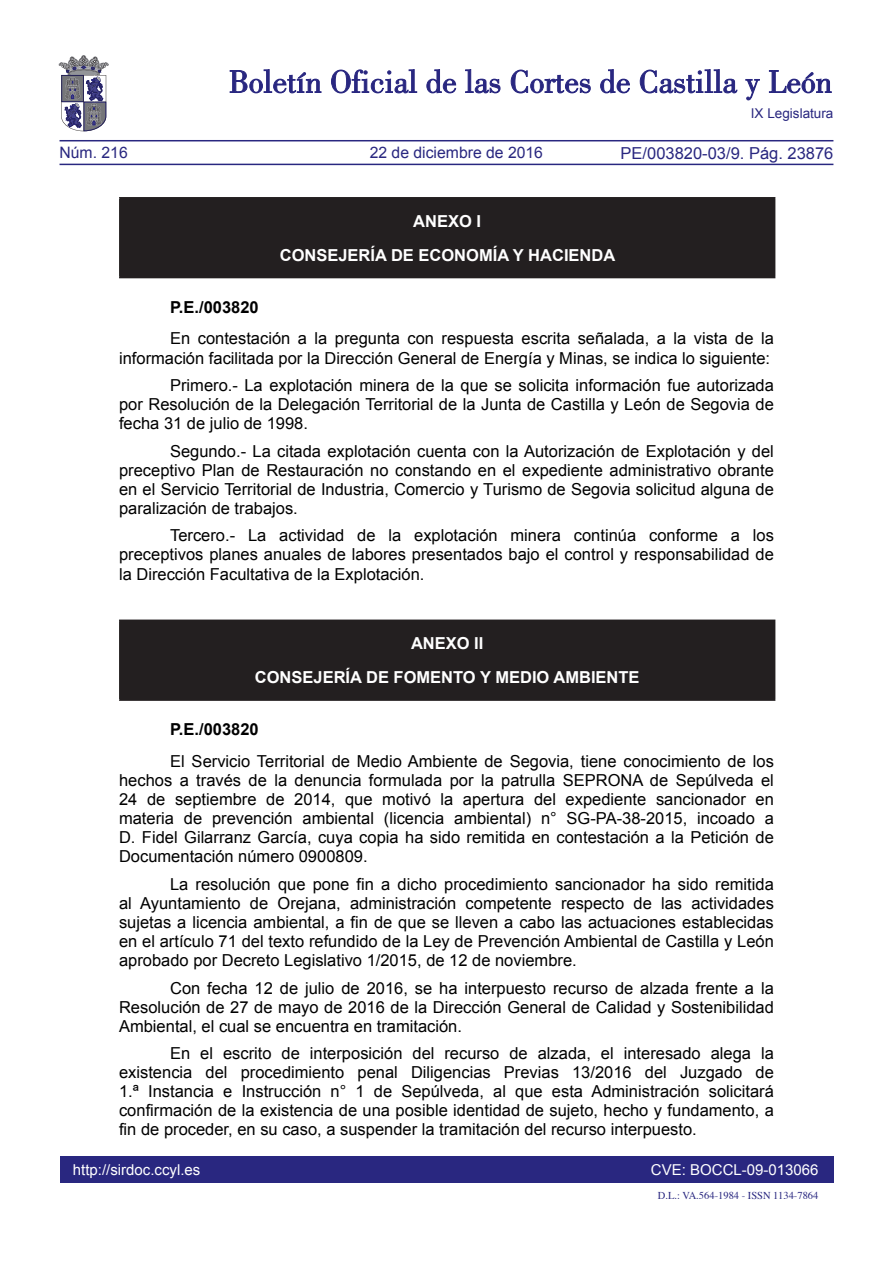
<style>
.page{position:relative;width:893px;height:1263px;background:#fff}
.page>*{position:absolute;margin:0;border:0;box-sizing:border-box;transform-origin:0 0}
.TEXTO_NORMAL{font:16.5px/19px "Arial";color:#000;text-align:justify}
.texto_blanco{font:700 16.5px "Arial";color:#fff}
.t1{font:16.5px "Arial";color:#292780}
.TEXTO_respuesta_escr{font:700 16.5px "Arial";color:#000}
.t2{font:15.75px "Arial";color:#292780}
.t3{font:15px "Arial";color:#fff}
.t4{font:13.5px "Arial";color:#292780}
.t5{font:10.5px "Times";color:#292780}
</style>
<div class="page">
<div style="left:60px;top:1157px;width:773px;height:26px;background:#292780"></div>
<hr style="left:60px;top:164px;width:773px;height:1px;background:#292780">
<hr style="left:60px;top:140px;width:773px;height:1px;background:#292780">
<svg style="left:230px;top:69px;width:91px;height:24px"></svg>
<svg style="left:331px;top:69px;width:86px;height:24px"></svg>
<svg style="left:426px;top:69px;width:30px;height:24px"></svg>
<svg style="left:465px;top:69px;width:35px;height:24px"></svg>
<svg style="left:511px;top:70px;width:80px;height:23px"></svg>
<svg style="left:600px;top:69px;width:30px;height:24px"></svg>
<svg style="left:640px;top:69px;width:97px;height:24px"></svg>
<svg style="left:745px;top:79px;width:15px;height:21px"></svg>
<svg style="left:769px;top:70px;width:62px;height:23px"></svg>
<svg style="left:59px;top:55px;width:49px;height:76px"></svg>
<div style="left:120px;top:198px;width:655px;height:80px;background:#231f20"></div>
<hr style="left:119px;top:197px;width:656px;height:2px;background:#231f20">
<hr style="left:119px;top:199px;width:2px;height:78px;background:#231f20">
<hr style="left:119px;top:277px;width:656px;height:1px;background:#231f20">
<div style="left:120px;top:620px;width:655px;height:80px;background:#231f20"></div>
<hr style="left:119px;top:619px;width:656px;height:2px;background:#231f20">
<hr style="left:119px;top:621px;width:2px;height:78px;background:#231f20">
<hr style="left:119px;top:699px;width:656px;height:2px;background:#231f20">
<p class="t2" style="left:60px;top:142px;width:70px">Núm. 216</p>
<p class="t2" style="left:370px;top:142px;width:175px">22 de diciembre de 2016</p>
<p class="t4" style="left:751px;top:105px;width:84px">IX Legislatura</p>
<p class="t1" style="left:621px;top:142px;width:214px">PE/003820-03/9. Pág. 23876</p>
<p class="texto_blanco" style="left:413px;top:210px;width:69px">ANEXO I</p>
<p class="texto_blanco" style="left:280px;top:244px;width:337px">CONSEJERÍA DE ECONOMÍA Y HACIENDA</p>
<p class="TEXTO_respuesta_escr" style="left:170px;top:296px;width:90px">P.E./003820</p>
<p class="TEXTO_NORMAL" style="left:119px;top:329px;width:656px;text-align:right">En contestación a la pregunta con respuesta escrita señalada, a la vista de la información facilitada por la Dirección General de Energía y Minas, se indica lo siguiente:</p>
<p class="TEXTO_NORMAL" style="left:119px;top:376px;width:656px;text-indent:51px">Primero.- La explotación minera de la que se solicita información fue autorizada por Resolución de la Delegación Territorial de la Junta de Castilla y León de Segovia de fecha 31 de julio de 1998.</p>
<p class="TEXTO_NORMAL" style="left:119px;top:442px;width:656px;text-indent:51px">Segundo.- La citada explotación cuenta con la Autorización de Explotación y del preceptivo Plan de Restauración no constando en el expediente administrativo obrante en el Servicio Territorial de Industria, Comercio y Turismo de Segovia solicitud alguna de paralización de trabajos.</p>
<p class="TEXTO_NORMAL" style="left:119px;top:526px;width:656px;text-indent:51px">Tercero.- La actividad de la explotación minera continúa conforme a los preceptivos planes anuales de labores presentados bajo el control y responsabilidad de la Dirección Facultativa de la Explotación.</p>
<p class="texto_blanco" style="left:411px;top:633px;width:74px">ANEXO II</p>
<p class="texto_blanco" style="left:255px;top:666px;width:386px">CONSEJERÍA DE FOMENTO Y MEDIO AMBIENTE</p>
<p class="TEXTO_respuesta_escr" style="left:170px;top:718px;width:90px">P.E./003820</p>
<p class="TEXTO_NORMAL" style="left:119px;top:752px;width:656px;text-indent:51px">El Servicio Territorial de Medio Ambiente de Segovia, tiene conocimiento de los hechos a través de la denuncia formulada por la patrulla SEPRONA de Sepúlveda el 24 de septiembre de 2014, que motivó la apertura del expediente sancionador en materia de prevención ambiental (licencia ambiental) n° SG-PA-38-2015, incoado a D. Fidel Gilarranz García, cuya copia ha sido remitida en contestación a la Petición de Documentación número 0900809.</p>
<p class="TEXTO_NORMAL" style="left:119px;top:875px;width:656px;text-indent:51px">La resolución que pone fin a dicho procedimiento sancionador ha sido remitida al Ayuntamiento de Orejana, administración competente respecto de las actividades sujetas a licencia ambiental, a fin de que se lleven a cabo las actuaciones establecidas en el artículo 71 del texto refundido de la Ley de Prevención Ambiental de Castilla y León aprobado por Decreto Legislativo 1/2015, de 12 de noviembre.</p>
<p class="TEXTO_NORMAL" style="left:119px;top:978px;width:656px;text-indent:51px">Con fecha 12 de julio de 2016, se ha interpuesto recurso de alzada frente a la Resolución de 27 de mayo de 2016 de la Dirección General de Calidad y Sostenibilidad Ambiental, el cual se encuentra en tramitación.</p>
<p class="TEXTO_NORMAL" style="left:119px;top:1044px;width:656px;text-indent:51px">En el escrito de interposición del recurso de alzada, el interesado alega la existencia del procedimiento penal Diligencias Previas 13/2016 del Juzgado de 1.ª Instancia e Instrucción n° 1 de Sepúlveda, al que esta Administración solicitará confirmación de la existencia de una posible identidad de sujeto, hecho y fundamento, a fin de proceder, en su caso, a suspender la tramitación del recurso interpuesto.</p>
<p class="t3" style="left:73px;top:1159px;width:129px">http://sirdoc.ccyl.es</p>
<p class="t3" style="left:651px;top:1159px;width:169px">CVE: BOCCL-09-013066</p>
<p class="t5" style="left:658px;top:1185px;width:162px">D.L.: VA.564-1984 - ISSN 1134-7864</p>
</div>
